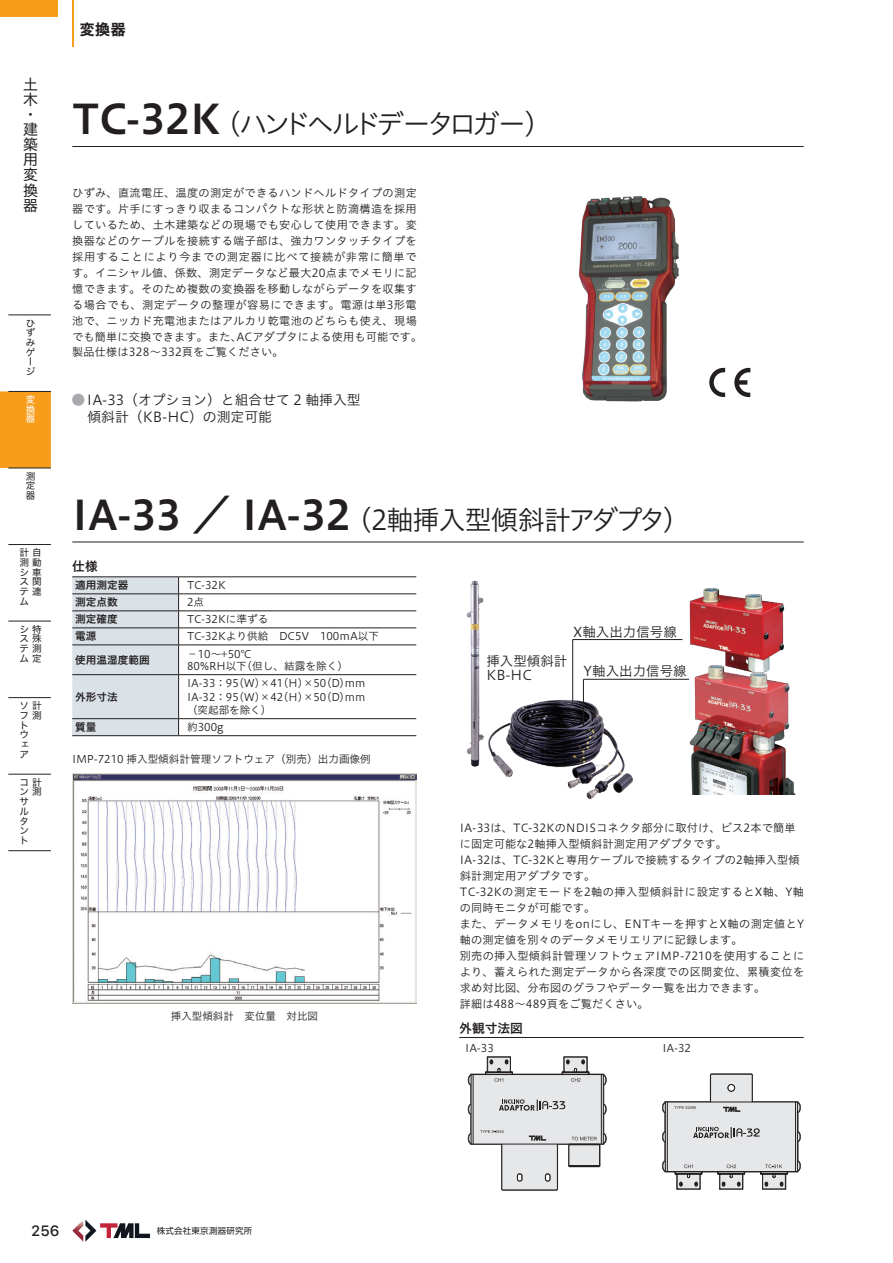
<style>
.page{position:relative;width:893px;height:1263px;background:#fff}
.page>*{position:absolute;margin:0;border:0;box-sizing:border-box;transform-origin:0 0}
.t1{font:27.15px "Hiragino UD Sans Std N W3";letter-spacing:-.04em;color:#231f20}
.t2{font:27.15px "Hiragino UD Sans Std N W3";letter-spacing:-.12em;color:#231f20}
.t3{font:14.85px/15.1px "Hira Kaku Std N W4";color:#231f20}
.t4{font:500 14.85px "SF Pro Text";color:#231f20}
.t5{font:14.85px "Hira Kaku Std N W7";color:#231f20}
.t6{font:13.8px/17px "Hiragino UD Sans Std N W3";color:#231f20}
.t7{font:13.5px/13.8px "Hiragino UD Sans Std N W3";color:#231f20}
.t8{font:12.75px "Hiragino UD Sans Std N W6";color:#231f20}
.t9{font:11.1px/15.9px "Hiragino UD Sans Std N W3";letter-spacing:.03em;color:#231f20}
.t10{font:10.65px/13.5px "Hiragino UD Sans Std N W3";color:#231f20}
.t11{font:10.65px "Hiragino UD Sans Std N W6";color:#231f20}
.t12{font:10.5px "Hiragino UD Sans Std N W3";color:#231f20}
.t13{font:9.6px/9.8px "Hira Kaku Std N W4";color:#231f20}
.t14{font:9.6px/9.8px "Hira Kaku Std N W4";color:#fff;text-align:justify}
.t15{font:8.55px "Shin Go Pro";letter-spacing:.025em;color:#231f20}
.s1{font-family:"Hiragino UD Sans Std N W6";font-size:40.35px}
.s2{color:#a8a9ad}
</style>
<div class="page">
<hr style="left:72px;top:0;width:1px;height:47px;background:#f89c1c">
<div style="left:0;top:0;width:57px;height:17px;background:#f89c1c"></div>
<svg style="left:0;top:390px;width:51px;height:384px"></svg>
<hr style="left:8px;top:315px;width:43px;height:1px;background:#231f20">
<hr style="left:8px;top:391px;width:43px;height:1px;background:#231f20">
<hr style="left:8px;top:468px;width:43px;height:1px;background:#231f20">
<hr style="left:8px;top:544px;width:43px;height:1px;background:#231f20">
<hr style="left:8px;top:621px;width:43px;height:1px;background:#231f20">
<hr style="left:8px;top:697px;width:43px;height:1px;background:#231f20">
<hr style="left:8px;top:774px;width:43px;height:1px;background:#231f20">
<hr style="left:8px;top:850px;width:43px;height:1px;background:#231f20">
<svg style="left:72px;top:1219px;width:78px;height:23px"></svg>
<svg style="left:72px;top:577px;width:344px;height:158px"></svg>
<hr style="left:72px;top:735px;width:107px;height:1px;background:#231f20">
<hr style="left:179px;top:735px;width:237px;height:1px;background:#231f20">
<img style="left:578px;top:196px;width:101px;height:206px">
<img style="left:466px;top:580px;width:173px;height:220px">
<hr style="left:572px;top:639px;width:1px;height:65px;background:#231f20">
<hr style="left:583px;top:679px;width:1px;height:47px;background:#231f20">
<hr style="left:573px;top:639px;width:109px;height:1px;background:#231f20">
<hr style="left:583px;top:679px;width:106px;height:1px;background:#231f20">
<img style="left:673px;top:588px;width:123px;height:207px">
<img style="left:72px;top:774px;width:345px;height:230px">
<hr style="left:72px;top:146px;width:732px;height:1px;background:#231f20">
<hr style="left:72px;top:542px;width:732px;height:1px;background:#231f20">
<svg style="left:734px;top:368px;width:16px;height:29px"></svg>
<svg style="left:709px;top:368px;width:16px;height:29px"></svg>
<hr style="left:459px;top:1037px;width:345px;height:1px;background:#231f20">
<svg style="left:468px;top:1056px;width:139px;height:135px"></svg>
<svg style="left:662px;top:1073px;width:139px;height:117px"></svg>
<div style="left:727px;top:1084px;width:8px;height:8px;border:1px solid #231f20;border-radius:50%"></div>
<h2 class="t3" style="left:23px;top:77px;width:16px">土木・建築用変換器</h2>
<p class="t13" style="left:26px;top:318px;width:11px">ひずみゲージ</p>
<p class="t14" style="left:26px;top:395px;width:11px">変換器</p>
<p class="t13" style="left:26px;top:471px;width:11px;text-align:justify">測定器</p>
<p class="t13" style="left:20px;top:548px;width:24px">計自測動シ車ス関テ連ム</p>
<p class="t13" style="left:20px;top:624px;width:24px;text-align:justify">シ特ス殊テ測ム定</p>
<p class="t13" style="left:20px;top:701px;width:10px;text-align:justify">ソフトウェア</p>
<p class="t13" style="left:32px;top:701px;width:11px">計測</p>
<p class="t13" style="left:20px;top:777px;width:23px">コ<br>ン測サ<br>ル<br>タ<br>ン<br>ト</p>
<p class="t13" style="left:32px;top:777px;width:11px">計</p>
<h2 class="t5" style="left:80px;top:18px;width:48px">変換器</h2>
<h1 class="t2" style="left:72px;top:103px;width:481px"><span class="s1">TC-32K</span>（ハンドヘルドデータロガー）</h1>
<p class="t9" style="left:72px;top:184px;width:351px">ひずみ、直流電圧、温度の測定ができるハンドヘルドタイプの測定器です。片手にすっきり収まるコンパクトな形状と防滴構造を採用しているため、土木建築などの現場でも安心して使用できます。変換器などのケーブルを接続する端子部は、強力ワンタッチタイプを採用することにより今までの測定器に比べて接続が非常に簡単です。イニシャル値、係数、測定データなど最大20点までメモリに記憶できます。そのため複数の変換器を移動しながらデータを収集する場合でも、測定データの整理が容易にできます。電源は単3形電池で、ニッカド充電池またはアルカリ乾電池のどちらも使え、現場でも簡単に交換できます。また、ACアダプタによる使用も可能です。製品仕様は328〜332頁をご覧ください。</p>
<p class="t6" style="left:87px;top:391px;width:275px;text-indent:-16px"><span class="s2">●</span>IA-33（オプション）と組合せて 2 軸挿入型傾斜計（KB-HC）の測定可能</p>
<h1 class="t1" style="left:72px;top:499px;width:619px"><span class="s1">IA-33 ／ IA-32</span>（2軸挿入型傾斜計アダプタ）</h1>
<p class="t8" style="left:72px;top:556px;width:27px">仕様</p>
<p class="t11" style="left:75px;top:577px;width:55px">適用測定器</p>
<p class="t10" style="left:187px;top:578px;width:40px">TC-32K</p>
<p class="t11" style="left:75px;top:594px;width:44px">測定点数</p>
<p class="t10" style="left:187px;top:595px;width:19px">2点</p>
<p class="t11" style="left:75px;top:611px;width:44px">測定確度</p>
<p class="t10" style="left:187px;top:612px;width:83px">TC-32Kに準ずる</p>
<p class="t11" style="left:75px;top:628px;width:23px">電源</p>
<p class="t10" style="left:187px;top:629px;width:194px">TC-32Kより供給　DC5V　100ｍA以下</p>
<p class="t11" style="left:75px;top:652px;width:76px">使用温湿度範囲</p>
<p class="t10" style="left:187px;top:647px;width:157px;line-height:12px">−10〜+50℃<br>80%RH以下(但し、結露を除く)</p>
<p class="t11" style="left:75px;top:688px;width:44px">外形寸法</p>
<p class="t10" style="left:187px;top:676px;width:180px;text-align:justify">IA-33：95(W)×41(H)×50(D)mm IA-32：95(W)×42(H)×50(D)mm（突起部を除く）</p>
<p class="t11" style="left:75px;top:719px;width:23px">質量</p>
<p class="t10" style="left:187px;top:720px;width:38px">約300g</p>
<p class="t10" style="left:72px;top:751px;width:300px">IMP-7210 挿入型傾斜計管理ソフトウェア（別売）出力画像例</p>
<p class="t12" style="left:171px;top:1008px;width:149px">挿入型傾斜計　変位量　対比図</p>
<p class="t7" style="left:573px;top:624px;width:105px">X軸入出力信号線</p>
<p class="t7" style="left:486px;top:653px;width:82px">挿入型傾斜計<br>KB-HC</p>
<p class="t7" style="left:584px;top:663px;width:105px">Y軸入出力信号線</p>
<p class="t9" style="left:460px;top:819px;width:346px">IA-33は、TC-32KのNDISコネクタ部分に取付け、ビス2本で簡単に固定可能な2軸挿入型傾斜計測定用アダプタです。<br>IA-32は、TC-32Kと専用ケーブルで接続するタイプの2軸挿入型傾斜計測定用アダプタです。<br>TC-32Kの測定モードを2軸の挿入型傾斜計に設定するとX軸、Y軸の同時モニタが可能です。<br>また、データメモリをonにし、ENTキーを押すとX軸の測定値とY軸の測定値を別々のデータメモリエリアに記録します。<br>別売の挿入型傾斜計管理ソフトウェアIMP-7210を使用することにより、蓄えられた測定データから各深度での区間変位、累積変位を求め対比図、分布図のグラフやデータ一覧を出力できます。<br>詳細は488～489頁をご覧だくさい。</p>
<p class="t8" style="left:459px;top:1018px;width:65px">外観寸法図</p>
<p class="t10" style="left:465px;top:1041px;width:30px">IA-33</p>
<p class="t10" style="left:662px;top:1041px;width:30px">IA-32</p>
<h2 class="t4" style="left:31px;top:1220px;width:30px">256</h2>
<p class="t15" style="left:157px;top:1223px;width:97px">株式会社東京測器研究所</p>
</div>
